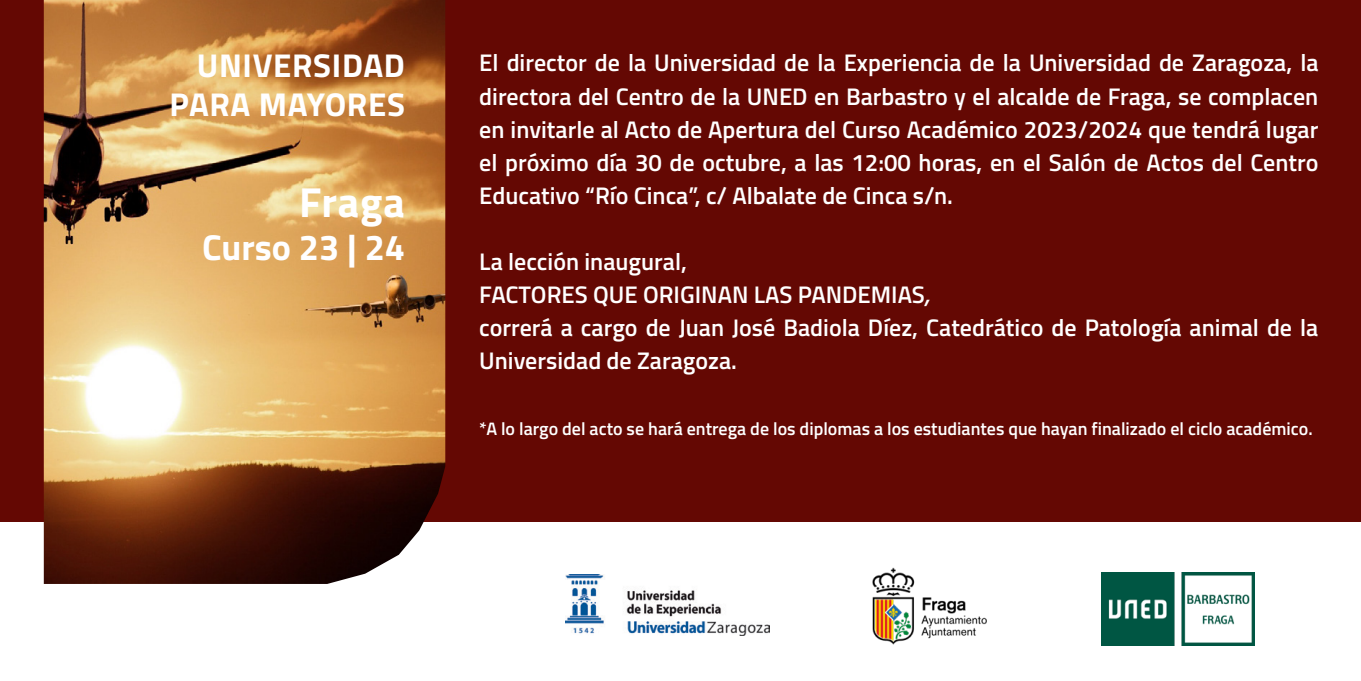
<style>
.page{position:relative;width:1361px;height:681px;background:#fff}
.page>*{position:absolute;margin:0;border:0;box-sizing:border-box;transform-origin:0 0}
.t1{font:700 42px "Titillium Web";letter-spacing:.02em;color:#fff}
.t2{font:700 36px "Titillium Web";color:#fff}
.t3{font:700 33px "Titillium Web";letter-spacing:.02em;color:#fff}
.t4{font:600 24px/33px "Titillium Web";color:#fff;text-align:justify}
.t5{font:600 18px "Titillium Web";color:#fff}
.s1{font-style:italic}
</style>
<div class="page">
<div style="left:0;top:0;width:1361px;height:521px;background:#640803"></div>
<img style="left:44px;top:0;width:401px;height:583px">
<img style="left:1101px;top:572px;width:153px;height:73px">
<img style="left:565px;top:574px;width:205px;height:61px">
<img style="left:872px;top:567px;width:115px;height:78px">
<p class="t3" style="left:197px;top:40px;width:210px">UNIVERSIDAD</p>
<p class="t3" style="left:170px;top:79px;width:237px">PARA MAYORES</p>
<p class="t1" style="left:299px;top:170px;width:107px">Fraga</p>
<p class="t2" style="left:202px;top:220px;width:204px">Curso 23 | 24</p>
<p class="t4" style="left:479px;top:45px;width:841px">El director de la Universidad de la Experiencia de la Universidad de Zaragoza, la directora del Centro de la UNED en Barbastro y el alcalde de Fraga, se complacen en invitarle al Acto de Apertura del Curso Académico 2023/2024 que tendrá lugar el próximo día 30 de octubre, a las 12:00 horas, en el Salón de Actos del Centro Educativo “Río Cinca”, c/ Albalate de Cinca s/n.</p>
<p class="t4" style="left:479px;top:243px;width:209px">La lección inaugural,</p>
<p class="t4" style="left:479px;top:276px;width:451px">FACTORES QUE ORIGINAN LAS PANDEMIAS<span class="s1">,</span></p>
<p class="t4" style="left:479px;top:309px;width:840px">correrá a cargo de Juan José Badiola Díez, Catedrático de Patología animal de la<br>Universidad de Zaragoza.</p>
<p class="t5" style="left:479px;top:415px;width:835px">*A lo largo del acto se hará entrega de los diplomas a los estudiantes que hayan finalizado el ciclo académico.</p>
</div>
